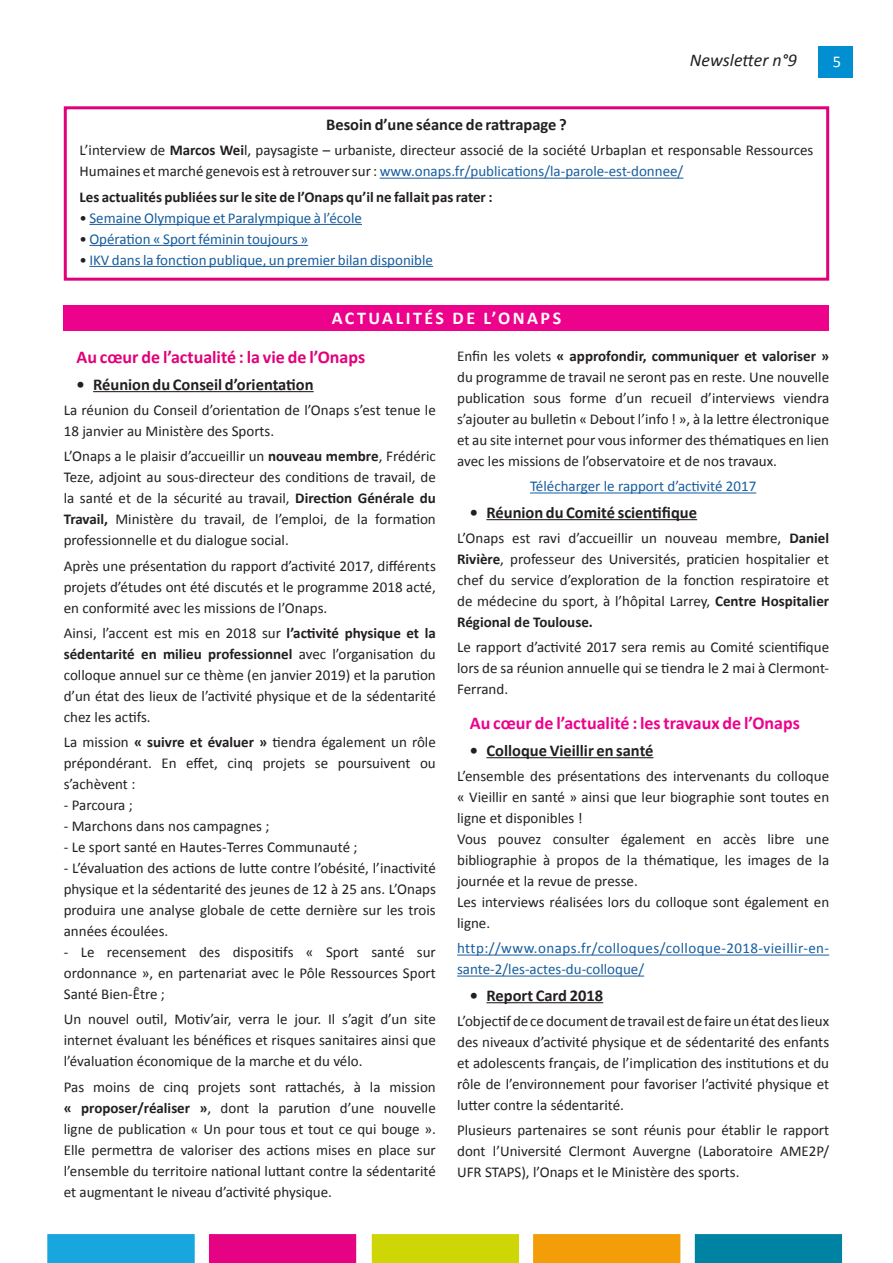
<style>
.page{position:relative;width:893px;height:1263px;background:#fff}
.page>*{position:absolute;margin:0;border:0;box-sizing:border-box;transform-origin:0 0}
.Au_coeur_de_l_actual{font:700 18px "Calibri";color:#ed028c}
.Au_coeur_de_l_actual-2{font:700 18px "Calibri";color:#e2007a}
.rencontre_avec{font:700 18px "Calibri";letter-spacing:.14em;color:#fff}
.t1{font:italic 18px "Calibri";color:#231f20}
.titre-_besoin_de_rat{font:700 16.5px "Calibri";color:#231f20}
.t2{font:16.5px "Calibri";color:#fff}
.réponse{font:15px/21px "Calibri";color:#231f20;text-align:justify}
.texte_page_standard{font:15px/21px "Calibri";color:#231f20;text-align:justify}
.texte-_besoin_de_rat{font:15px/21px "Calibri";color:#231f20}
.texte-_besoin_de_rat-2{font:15px "Calibri";color:#175d9e}
.réponse-2{font:15px/21px "Calibri";letter-spacing:.03em;color:#175d9e}
.texte-_besoin_de_rat-3{font:700 15px "Calibri";color:#231f20}
.réponse-3{font:15px "Calibri";color:#175d9e}
.s1{font-weight:700}
.s2{color:#175d9e}
.s3{color:#231f20}
</style>
<div class="page">
<div style="left:819px;top:47px;width:34px;height:31px;background:#018fd1"></div>
<img style="left:47px;top:1234px;width:796px;height:29px">
<div style="left:64px;top:305px;width:765px;height:26px;background:#ed028c"></div>
<hr style="left:380px;top:178px;width:303px;height:1px;background:#175d9e">
<hr style="left:89px;top:224px;width:273px;height:1px;background:#175d9e">
<hr style="left:89px;top:245px;width:219px;height:1px;background:#175d9e">
<hr style="left:89px;top:266px;width:344px;height:1px;background:#175d9e">
<div style="left:64px;top:106px;width:765px;height:175px;border:3px solid #e2007a"></div>
<hr style="left:93px;top:391px;width:221px;height:1px;background:#231f20">
<hr style="left:530px;top:492px;width:226px;height:1px;background:#175d9e">
<hr style="left:486px;top:519px;width:211px;height:1px;background:#231f20">
<hr style="left:486px;top:757px;width:167px;height:1px;background:#231f20">
<hr style="left:457px;top:954px;width:372px;height:1px;background:#175d9e">
<hr style="left:457px;top:975px;width:187px;height:1px;background:#175d9e">
<hr style="left:486px;top:1002px;width:117px;height:1px;background:#231f20">
<p class="t1" style="left:690px;top:48px;width:109px">Newsletter n°9</p>
<p class="t2" style="left:833px;top:51px;width:10px">5</p>
<p class="titre-_besoin_de_rat" style="left:326px;top:114px;width:242px">Besoin d’une séance de rattrapage ?</p>
<p class="texte-_besoin_de_rat" style="left:80px;top:140px;width:735px">L’interview de <span class="s1">Marcos Wei</span>l, paysagiste – urbaniste, directeur associé de la société Urbaplan et responsable Ressources<br>Humaines et marché genevois est à retrouver sur : <span class="s2">www.onaps.fr/publications/la-parole-est-donnee/</span></p>
<p class="texte-_besoin_de_rat-3" style="left:80px;top:187px;width:414px">Les actualités publiées sur le site de l’Onaps qu’il ne fallait pas rater :</p>
<p class="texte-_besoin_de_rat-2" style="left:80px;top:208px;width:284px"><span class="s3">•</span> Semaine Olympique et Paralympique à l’école</p>
<p class="texte-_besoin_de_rat-2" style="left:80px;top:229px;width:230px"><span class="s3">•</span> Opération « Sport féminin toujours »</p>
<p class="texte-_besoin_de_rat-2" style="left:80px;top:250px;width:355px"><span class="s3">•</span> IKV dans la fonction publique, un premier bilan disponible</p>
<p class="rencontre_avec" style="left:332px;top:307px;width:231px">ACTUALITÉS DE L’ONAPS</p>
<p class="Au_coeur_de_l_actual-2" style="left:77px;top:346px;width:290px">Au cœur de l’actualité : la vie de l’Onaps</p>
<p class="titre-_besoin_de_rat" style="left:77px;top:374px;width:239px">• Réunion du Conseil d’orientation</p>
<p class="réponse" style="left:64px;top:400px;width:374px">La réunion du Conseil d’orientation de l’Onaps s’est tenue le<br>18 janvier au Ministère des Sports.</p>
<p class="réponse" style="left:64px;top:446px;width:374px">L’Onaps a le plaisir d’accueillir un <span class="s1">nouveau membre</span>, Frédéric Teze, adjoint au sous-directeur des conditions de travail, de la santé et de la sécurité au travail, <span class="s1">Direction Générale du Travail,</span> Ministère du travail, de l’emploi, de la formation professionnelle et du dialogue social.</p>
<p class="réponse" style="left:64px;top:555px;width:374px">Après une présentation du rapport d’activité 2017, différents projets d’études ont été discutés et le programme 2018 acté, en conformité avec les missions de l’Onaps.</p>
<p class="réponse" style="left:64px;top:622px;width:374px">Ainsi, l’accent est mis en 2018 sur <span class="s1">l’activité physique et la sédentarité en milieu professionnel</span> avec l’organisation du colloque annuel sur ce thème (en janvier 2019) et la parution d’un état des lieux de l’activité physique et de la sédentarité chez les actifs.</p>
<p class="réponse" style="left:64px;top:732px;width:374px">La mission <span class="s1">« suivre et évaluer »</span> tiendra également un rôle prépondérant. En effet, cinq projets se poursuivent ou s’achèvent :</p>
<p class="réponse" style="left:64px;top:795px;width:71px">- Parcoura ;</p>
<p class="réponse" style="left:64px;top:816px;width:207px">- Marchons dans nos campagnes ;</p>
<p class="réponse" style="left:64px;top:837px;width:295px">- Le sport santé en Hautes-Terres Communauté ;</p>
<p class="réponse" style="left:64px;top:858px;width:374px">- L’évaluation des actions de lutte contre l’obésité, l’inactivité physique et la sédentarité des jeunes de 12 à 25 ans. L’Onaps produira une analyse globale de cette dernière sur les trois années écoulées.</p>
<p class="réponse" style="left:64px;top:942px;width:374px">- Le recensement des dispositifs « Sport santé sur ordonnance », en partenariat avec le Pôle Ressources Sport Santé Bien-Être ;</p>
<p class="réponse" style="left:64px;top:1009px;width:374px">Un nouvel outil, Motiv’air, verra le jour. Il s’agit d’un site internet évaluant les bénéfices et risques sanitaires ainsi que l’évaluation économique de la marche et du vélo.</p>
<p class="réponse" style="left:64px;top:1076px;width:374px">Pas moins de cinq projets sont rattachés, à la mission <span class="s1">« proposer/réaliser »</span>, dont la parution d’une nouvelle ligne de publication « Un pour tous et tout ce qui bouge ».<br>Elle permettra de valoriser des actions mises en place sur l’ensemble du territoire national luttant contre la sédentarité et augmentant le niveau d’activité physique.</p>
<p class="texte_page_standard" style="left:457px;top:346px;width:374px">Enfin les volets <span class="s1">« approfondir, communiquer et valoriser » </span>du programme de travail ne seront pas en reste. Une nouvelle publication sous forme d’un recueil d’interviews viendra s’ajouter au bulletin « Debout l’info ! », à la lettre électronique et au site internet pour vous informer des thématiques en lien avec les missions de l’observatoire et de nos travaux.</p>
<p class="réponse-3" style="left:530px;top:477px;width:228px">Télécharger le rapport d’activité 2017</p>
<p class="titre-_besoin_de_rat" style="left:470px;top:502px;width:229px">• Réunion du Comité scientifique</p>
<p class="réponse" style="left:457px;top:528px;width:374px">L’Onaps est ravi d’accueillir un nouveau membre, <span class="s1">Daniel Rivière</span>, professeur des Universités, praticien hospitalier et chef du service d’exploration de la fonction respiratoire et de médecine du sport, à l’hôpital Larrey, <span class="s1">Centre Hospitalier Régional de Toulouse.</span></p>
<p class="réponse" style="left:457px;top:637px;width:374px">Le rapport d’activité 2017 sera remis au Comité scientifique lors de sa réunion annuelle qui se tiendra le 2 mai à Clermont-Ferrand.</p>
<p class="Au_coeur_de_l_actual" style="left:470px;top:712px;width:332px">Au cœur de l’actualité : les travaux de l’Onaps</p>
<p class="titre-_besoin_de_rat" style="left:470px;top:740px;width:185px">• Colloque Vieillir en santé</p>
<p class="réponse" style="left:457px;top:766px;width:374px">L’ensemble des présentations des intervenants du colloque « Vieillir en santé » ainsi que leur biographie sont toutes en ligne et disponibles !</p>
<p class="réponse" style="left:457px;top:829px;width:374px">Vous pouvez consulter également en accès libre une bibliographie à propos de la thématique, les images de la journée et la revue de presse.</p>
<p class="réponse" style="left:457px;top:892px;width:374px">Les interviews réalisées lors du colloque sont également en ligne.</p>
<p class="réponse-2" style="left:457px;top:938px;width:374px">http://www.onaps.fr/colloques/colloque-2018-vieillir-en&shy;sante-2/les-actes-du-colloque/</p>
<p class="titre-_besoin_de_rat" style="left:470px;top:985px;width:135px">• Report Card 2018</p>
<p class="texte_page_standard" style="left:457px;top:1011px;width:374px">L’objectif de ce document de travail est de faire un état des lieux des niveaux d’activité physique et de sédentarité des enfants et adolescents français, de l’implication des institutions et du rôle de l’environnement pour favoriser l’activité physique et lutter contre la sédentarité.</p>
<p class="texte_page_standard" style="left:457px;top:1120px;width:374px">Plusieurs partenaires se sont réunis pour établir le rapport dont l’Université Clermont Auvergne (Laboratoire AME2P/ UFR STAPS), l’Onaps et le Ministère des sports.</p>
</div>
